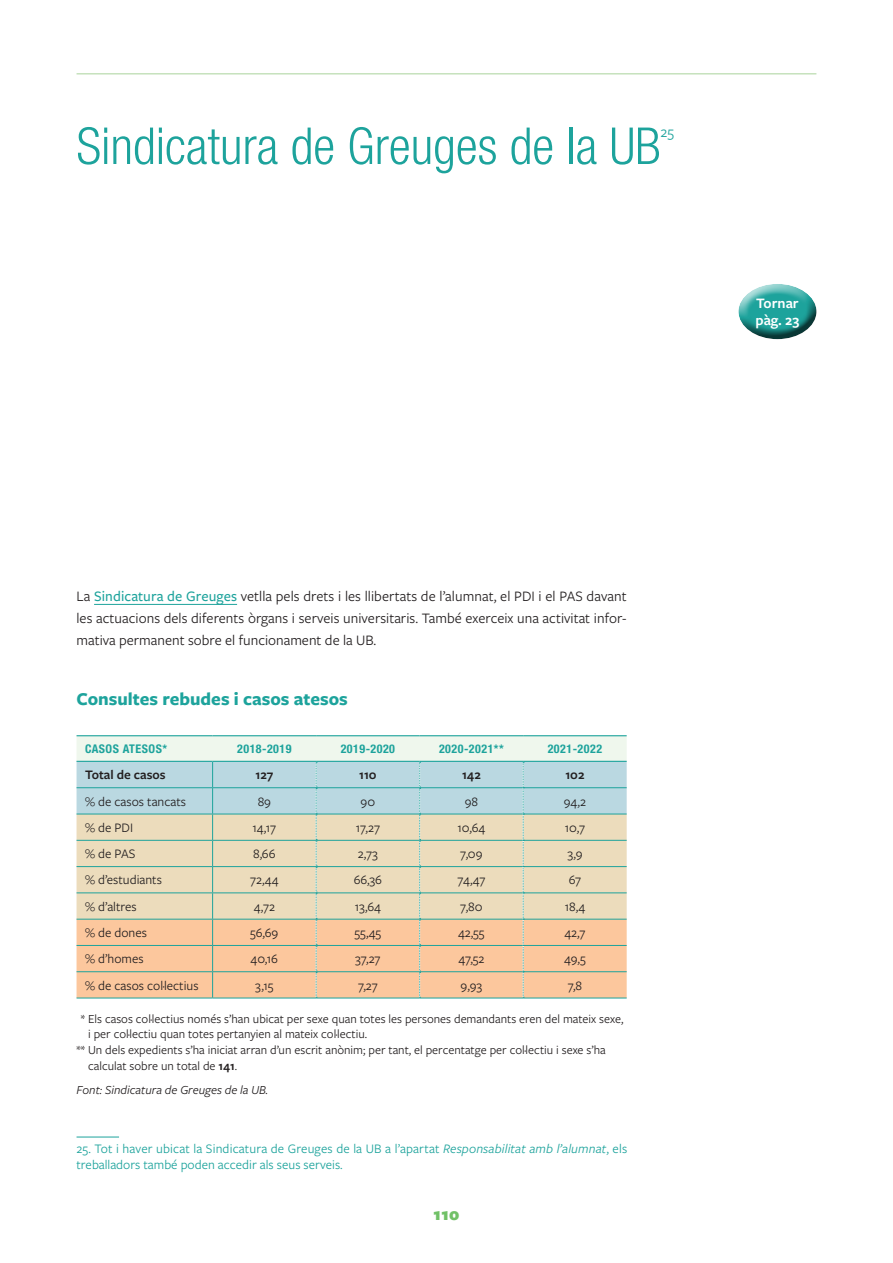
<style>
.page{position:relative;width:893px;height:1263px;background:#fff}
.page>*{position:absolute;margin:0;border:0;box-sizing:border-box;transform-origin:0 0}
._1_nivell{font:300 condensed 51px "Helvetica Neue LT Std";color:#1da39c}
.ladillo_2{font:700 18.75px "Freight Sans Pro";color:#1da39c}
.t1{font:900 18px "Freight Sans Pro";color:#71c167}
._1_nivell-2{font:15.6px "Freight Sans Pro";color:#1da39c}
.Text_general{font:15px/21.8px "Freight Sans Pro";color:#231f20;text-align:justify}
.Text_general-2{font:600 15px "Freight Sans Pro";color:#fff}
.Esquema_3_txt{font:13.5px "Freight Sans Pro";color:#231f20}
.Peus_pàgina{font:13.5px/16.2px "Freight Sans Pro";letter-spacing:.01em;color:#1da39c}
.Esquema_2_total{font:600 13.5px "Freight Sans Pro";color:#231f20}
.Notes_taula{font:12.75px/15.8px "Freight Sans Pro";color:#231f20}
.Font_taula{font:italic 12.75px "Freight Sans Pro";color:#231f20}
.Esquema_1_nivell{font:700 condensed 12px "Helvetica Neue LT Std";letter-spacing:.04em;color:#1da39c}
.s1{font-weight:500;color:#1da39c}
.s2{color:#fff}
.s3{font-weight:600}
.s4{font-style:italic}
</style>
<div class="page">
<hr style="left:77px;top:73px;width:739px;height:2px;background:#c6e2bd">
<hr style="left:77px;top:1137px;width:42px;height:1px;background:#1da39c">
<hr style="left:94px;top:604px;width:143px;height:1px;background:#1da39c">
<hr style="left:523px;top:998px;width:104px;height:1px;background:#1da39c">
<hr style="left:213px;top:998px;width:103px;height:1px;background:#1da39c">
<hr style="left:316px;top:998px;width:104px;height:1px;background:#1da39c">
<hr style="left:420px;top:998px;width:103px;height:1px;background:#1da39c">
<svg style="left:77px;top:736px;width:550px;height:262px;background:#ded5bd"></svg>
<hr style="left:77px;top:998px;width:136px;height:1px;background:#1da39c">
<hr style="left:77px;top:735px;width:136px;height:1px;background:#1da39c">
<hr style="left:213px;top:735px;width:103px;height:1px;background:#1da39c">
<hr style="left:316px;top:735px;width:104px;height:1px;background:#1da39c">
<hr style="left:420px;top:735px;width:103px;height:1px;background:#1da39c">
<hr style="left:523px;top:735px;width:104px;height:1px;background:#1da39c">
<hr style="left:77px;top:761px;width:136px;height:1px;background:#1da39c">
<hr style="left:213px;top:761px;width:103px;height:1px;background:#1da39c">
<hr style="left:316px;top:761px;width:104px;height:1px;background:#1da39c">
<hr style="left:420px;top:761px;width:103px;height:1px;background:#1da39c">
<hr style="left:523px;top:761px;width:104px;height:1px;background:#1da39c">
<div style="left:736px;top:282px;width:81px;height:38px;background:#fff;opacity:.75"></div>
<div style="left:736px;top:295px;width:81px;height:45px;background:#231f20;opacity:.75"></div>
<p class="_1_nivell" style="left:77px;top:117px;width:586px">Sindicatura de Greuges de la UB</p>
<p class="_1_nivell-2" style="left:661px;top:122px;width:15px">25</p>
<p class="Text_general-2" style="left:756px;top:293px;width:44px">Tornar</p>
<p class="Text_general-2" style="left:755px;top:310px;width:45px">pàg. 23</p>
<p class="Text_general" style="left:77px;top:585px;width:552px">La <span class="s1">Sindicatura de Greuges</span> vetlla pels drets i les llibertats de l’alumnat, el PDI i el PAS davant les actuacions dels diferents òrgans i serveis universitaris. També exerceix una activitat infor&shy;mativa permanent sobre el funcionament de la UB.</p>
<p class="ladillo_2" style="left:77px;top:686px;width:273px">Consultes rebudes i casos atesos</p>
<p class="Esquema_1_nivell" style="left:85px;top:741px;width:84px">CASOS ATESOS*</p>
<p class="Esquema_1_nivell" style="left:237px;top:741px;width:56px">2018-2019</p>
<p class="Esquema_1_nivell" style="left:341px;top:741px;width:56px">2019-2020</p>
<p class="Esquema_1_nivell" style="left:439px;top:741px;width:66px">2020-2021**</p>
<p class="Esquema_1_nivell" style="left:548px;top:741px;width:56px">2021-2022</p>
<p class="Esquema_2_total" style="left:85px;top:766px;width:82px">Total de casos</p>
<p class="Esquema_2_total" style="left:255px;top:766px;width:19px">127</p>
<p class="Esquema_2_total" style="left:359px;top:766px;width:19px">110</p>
<p class="Esquema_2_total" style="left:462px;top:766px;width:20px">142</p>
<p class="Esquema_2_total" style="left:565px;top:766px;width:21px">102</p>
<p class="Esquema_3_txt" style="left:85px;top:792px;width:103px">% de casos tancats</p>
<p class="Esquema_3_txt" style="left:258px;top:792px;width:15px">89</p>
<p class="Esquema_3_txt" style="left:361px;top:792px;width:16px">90</p>
<p class="Esquema_3_txt" style="left:465px;top:792px;width:15px">98</p>
<p class="Esquema_3_txt" style="left:564px;top:792px;width:24px">94,2</p>
<p class="Esquema_3_txt" style="left:85px;top:818px;width:50px">% de PDI</p>
<p class="Esquema_3_txt" style="left:253px;top:818px;width:25px">14,17</p>
<p class="Esquema_3_txt" style="left:356px;top:818px;width:26px">17,27</p>
<p class="Esquema_3_txt" style="left:458px;top:818px;width:29px">10,64</p>
<p class="Esquema_3_txt" style="left:565px;top:818px;width:22px">10,7</p>
<p class="Esquema_3_txt" style="left:85px;top:845px;width:52px">% de PAS</p>
<p class="Esquema_3_txt" style="left:253px;top:845px;width:24px">8,66</p>
<p class="Esquema_3_txt" style="left:358px;top:845px;width:21px">2,73</p>
<p class="Esquema_3_txt" style="left:460px;top:845px;width:24px">7,09</p>
<p class="Esquema_3_txt" style="left:567px;top:845px;width:17px">3,9</p>
<p class="Esquema_3_txt" style="left:85px;top:871px;width:78px">% d’estudiants</p>
<p class="Esquema_3_txt" style="left:250px;top:871px;width:30px">72,44</p>
<p class="Esquema_3_txt" style="left:354px;top:871px;width:30px">66,36</p>
<p class="Esquema_3_txt" style="left:457px;top:871px;width:29px">74,47</p>
<p class="Esquema_3_txt" style="left:569px;top:871px;width:14px">67</p>
<p class="Esquema_3_txt" style="left:85px;top:897px;width:53px">% d’altres</p>
<p class="Esquema_3_txt" style="left:254px;top:897px;width:23px">4,72</p>
<p class="Esquema_3_txt" style="left:355px;top:897px;width:28px">13,64</p>
<p class="Esquema_3_txt" style="left:460px;top:897px;width:24px">7,80</p>
<p class="Esquema_3_txt" style="left:565px;top:897px;width:22px">18,4</p>
<p class="Esquema_3_txt" style="left:85px;top:923px;width:63px">% de dones</p>
<p class="Esquema_3_txt" style="left:250px;top:923px;width:30px">56,69</p>
<p class="Esquema_3_txt" style="left:355px;top:923px;width:28px">55,45</p>
<p class="Esquema_3_txt" style="left:458px;top:923px;width:28px">42,55</p>
<p class="Esquema_3_txt" style="left:564px;top:923px;width:23px">42,7</p>
<p class="Esquema_3_txt" style="left:85px;top:950px;width:60px">% d’homes</p>
<p class="Esquema_3_txt" style="left:251px;top:950px;width:29px">40,16</p>
<p class="Esquema_3_txt" style="left:355px;top:950px;width:27px">37,27</p>
<p class="Esquema_3_txt" style="left:458px;top:950px;width:28px">47,52</p>
<p class="Esquema_3_txt" style="left:564px;top:950px;width:23px">49,5</p>
<p class="Esquema_3_txt" style="left:85px;top:976px;width:115px">% de casos col·lectius</p>
<p class="Esquema_3_txt" style="left:255px;top:976px;width:20px">3,15</p>
<p class="Esquema_3_txt" style="left:358px;top:976px;width:21px">7,27</p>
<p class="Esquema_3_txt" style="left:461px;top:976px;width:23px">9,93</p>
<p class="Esquema_3_txt" style="left:568px;top:976px;width:16px">7,8</p>
<p class="Notes_taula" style="left:88px;top:1010px;width:537px;text-indent:-12px"><span class="s2">*</span>* Els casos col·lectius només s’han ubicat per sexe quan totes les persones demandants eren del mateix sexe, i per col·lectiu quan totes pertanyien al mateix col·lectiu.</p>
<p class="Notes_taula" style="left:88px;top:1041px;width:519px;text-indent:-12px">** Un dels expedients s’ha iniciat arran d’un escrit anònim; per tant, el percentatge per col·lectiu i sexe s’ha calculat sobre un total de <span class="s3">141</span>.</p>
<p class="Font_taula" style="left:77px;top:1081px;width:193px">Font: Sindicatura de Greuges de la UB.</p>
<p class="Peus_pàgina" style="left:77px;top:1140px;width:552px">25. Tot i haver ubicat la Sindicatura de Greuges de la UB a l’apartat <span class="s4">Responsabilitat amb l’alumnat</span>, els treballadors també poden accedir als seus serveis.</p>
<h3 class="t1" style="left:433px;top:1201px;width:27px">110</h3>
</div>
